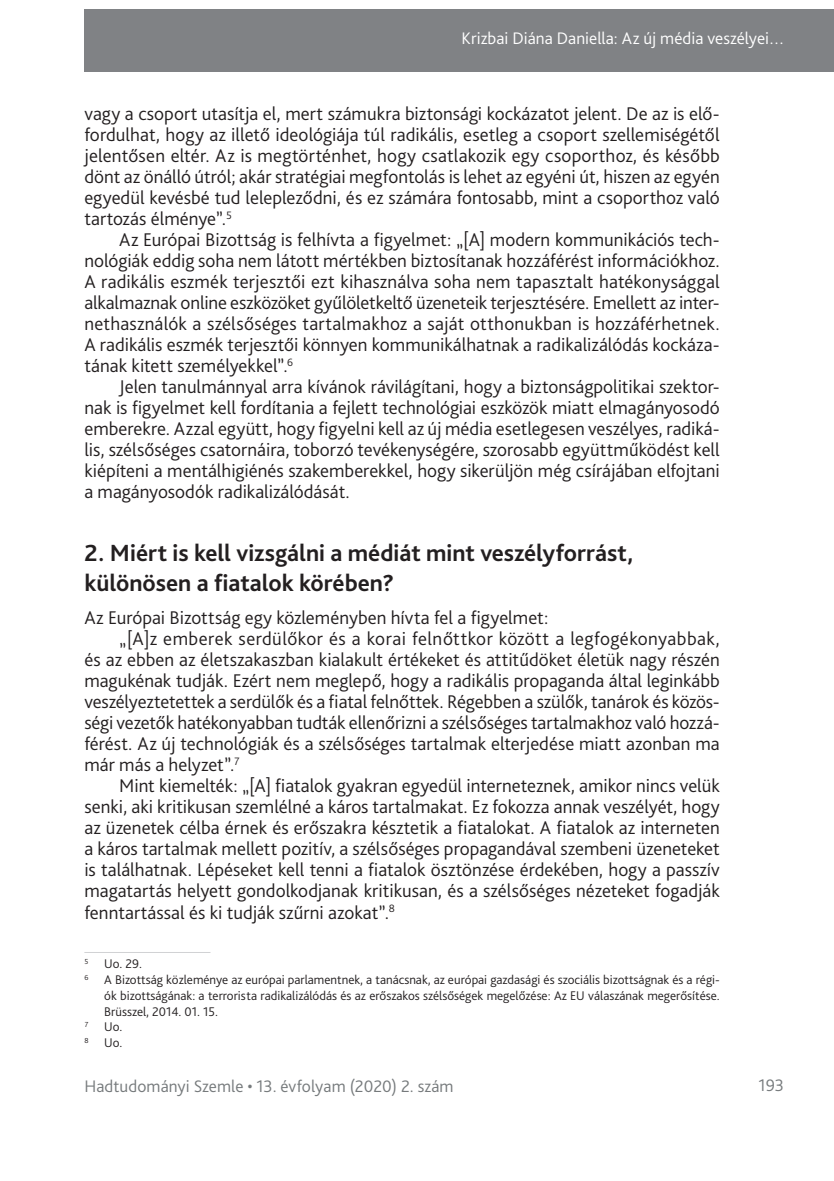
<style>
.page{position:relative;width:834px;height:1181px;background:#fff}
.page>*{position:absolute;margin:0;border:0;box-sizing:border-box;transform-origin:0 0}
._1_1__Head{font:700 24.5px/29.4px "Bliss Pro";color:#231f20}
._1__Body{font:300 19.25px/21px "Bliss Pro";color:#231f20;text-align:justify}
._2__Body_1st_paragra{font:300 19.25px "Bliss Pro";color:#231f20}
.t1{font:300 17.5px "Bliss Pro";color:#767a7c}
.t2{font:300 17.5px "Bliss Pro";letter-spacing:.005em;color:#fff}
.Lábjegyzet{font:300 13.12px/15.8px "Bliss Pro";color:#231f20;text-align:justify}
</style>
<div class="page">
<div style="left:84px;top:9px;width:749px;height:63px;background:#808285"></div>
<hr style="left:84px;top:952px;width:126px;height:1px;background:#d1d2d4">
<p class="t2" style="left:461px;top:27px;width:324px">Krizbai Diána Daniella: Az új média veszélyei…</p>
<p class="_1__Body" style="left:84px;top:103px;width:636px">vagy a csoport utasítja el, mert számukra biztonsági kockázatot jelent. De az is elő&shy;fordulhat, hogy az illető ideológiája túl radikális, esetleg a csoport szellemiségétől jelentősen eltér. Az is megtörténhet, hogy csatlakozik egy csoporthoz, és később dönt az önálló útról; akár stratégiai megfontolás is lehet az egyéni út, hiszen az egyén egyedül kevésbé tud lelepleződni, és ez számára fontosabb, mint a csoporthoz való tartozás élménye”.<sup>5</sup></p>
<p class="_1__Body" style="left:84px;top:229px;width:637px;text-indent:35px">Az Európai Bizottság is felhívta a figyelmet: „[A] modern kommunikációs tech&shy;nológiák eddig soha nem látott mértékben biztosítanak hozzáférést információkhoz.<br>A radikális eszmék terjesztői ezt kihasználva soha nem tapasztalt hatékonysággal alkalmaznak online eszközöket gyűlöletkeltő üzeneteik terjesztésére. Emellett az inter&shy;nethasználók a szélsőséges tartalmakhoz a saját otthonukban is hozzáférhetnek.<br>A radikális eszmék terjesztői könnyen kommunikálhatnak a radikalizálódás kockáza&shy;tának kitett személyekkel”.<sup>6</sup></p>
<p class="_1__Body" style="left:84px;top:376px;width:637px;text-indent:35px">Jelen tanulmánnyal arra kívánok rávilágítani, hogy a biztonságpolitikai szektor&shy;nak is figyelmet kell fordítania a fejlett technológiai eszközök miatt elmagányosodó emberekre. Azzal együtt, hogy figyelni kell az új média esetlegesen veszélyes, radiká&shy;lis, szélsőséges csatornáira, toborzó tevékenységére, szorosabb együttműködést kell kiépíteni a mentálhigiénés szakemberekkel, hogy sikerüljön még csírájában elfojtani a magányosodók radikalizálódását.</p>
<p class="_1_1__Head" style="left:84px;top:538px;width:550px">2. Miért is kell vizsgálni a médiát mint veszélyforrást, különösen a fiatalok körében?</p>
<p class="_2__Body_1st_paragra" style="left:84px;top:606px;width:465px">Az Európai Bizottság egy közleményben hívta fel a figyelmet:</p>
<p class="_1__Body" style="left:84px;top:628px;width:636px;text-indent:35px">„[A]z emberek serdülőkor és a korai felnőttkor között a legfogékonyabbak, és az ebben az életszakaszban kialakult értékeket és attitűdöket életük nagy részén magukénak tudják. Ezért nem meglepő, hogy a radikális propaganda által leginkább veszélyeztetettek a serdülők és a fiatal felnőttek. Régebben a szülők, tanárok és közös&shy;ségi vezetők hatékonyabban tudták ellenőrizni a szélsőséges tartalmakhoz való hozzá&shy;férést. Az új technológiák és a szélsőséges tartalmak elterjedése miatt azonban ma már más a helyzet”.<sup>7</sup></p>
<p class="_1__Body" style="left:84px;top:775px;width:636px;text-indent:35px">Mint kiemelték: „[A] fiatalok gyakran egyedül interneteznek, amikor nincs velük senki, aki kritikusan szemlélné a káros tartalmakat. Ez fokozza annak veszélyét, hogy az üzenetek célba érnek és erőszakra késztetik a fiatalokat. A fiatalok az interneten a káros tartalmak mellett pozitív, a szélsőséges propagandával szembeni üzeneteket is találhatnak. Lépéseket kell tenni a fiatalok ösztönzése érdekében, hogy a passzív magatartás helyett gondolkodjanak kritikusan, és a szélsőséges nézeteket fogadják fenntartással és ki tudják szűrni azokat”.<sup>8</sup></p>
<p class="Lábjegyzet" style="left:84px;top:955px;width:59px"><sup>5</sup> Uo. 29.</p>
<p class="Lábjegyzet" style="left:104px;top:971px;width:617px;text-indent:-20px"><sup>6</sup> A Bizottság közleménye az európai parlamentnek, a tanácsnak, az európai gazdasági és szociális bizottságnak és a régi&shy;ók bizottságának: a terrorista radikalizálódás és az erőszakos szélsőségek megelőzése: Az EU válaszának megerősítése.<br>Brüsszel, 2014. 01. 15.</p>
<p class="Lábjegyzet" style="left:84px;top:1018px;width:40px"><sup>7</sup> Uo.</p>
<p class="Lábjegyzet" style="left:84px;top:1034px;width:40px"><sup>8</sup> Uo.</p>
<p class="t1" style="left:84px;top:1075px;width:371px">Hadtudományi Szemle • 13. évfolyam (2020) 2. szám</p>
<p class="t1" style="left:758px;top:1074px;width:27px">193</p>
</div>
